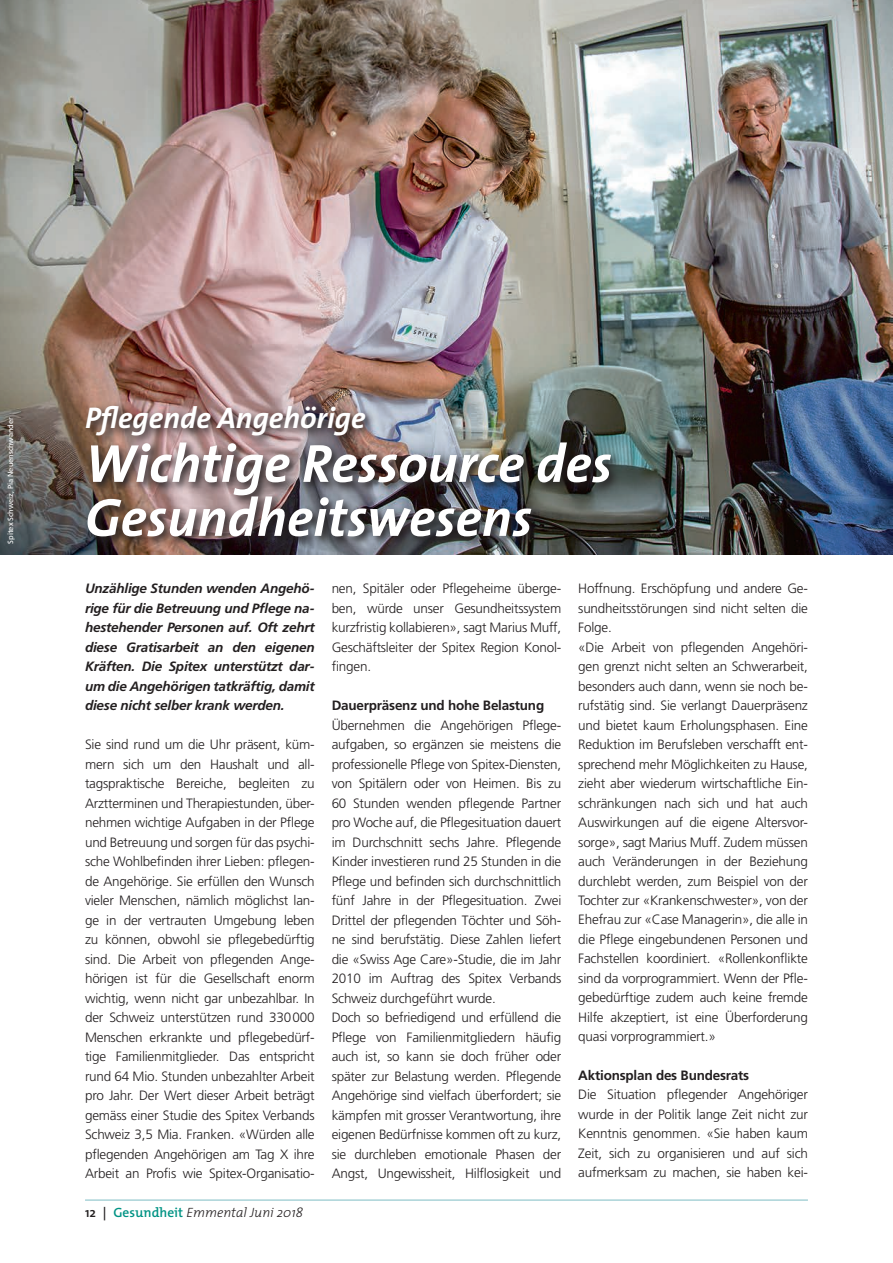
<style>
.page{position:relative;width:893px;height:1263px;background:#fff}
.page>*{position:absolute;margin:0;border:0;box-sizing:border-box;transform-origin:0 0}
.t1{font:italic 700 54px/54px "The Sans";color:#fff}
.t2{font:italic 700 30px "The Sans";color:#fff}
.t3{font:300 13.5px/19.5px "Frutiger";letter-spacing:-.015em;color:#231f20;text-align:justify}
.t4{font:italic 700 13.5px/19.5px "Frutiger";letter-spacing:-.015em;color:#231f20;text-align:justify}
.t5{font:700 13.5px "Frutiger";letter-spacing:-.015em;color:#231f20}
.t6{font:italic 300 13.5px "The Mix";color:#231f20}
.t7{font:7.5px "Frutiger";letter-spacing:-.01em;color:#fff}
.s1{font-weight:600;font-style:normal}
.s2{font-weight:600;font-style:normal;color:#009384}
</style>
<div class="page">
<img style="left:0;top:0;width:893px;height:554px">
<img style="left:83px;top:401px;width:540px;height:148px">
<hr style="left:85px;top:1200px;width:723px;height:1px;background:#7dbcc4">
<p class="t7" style="left:6px;top:544px;width:128px;rotate:-90deg">Spitex Schweiz, Pia Neuenschwander</p>
<h2 class="t2" style="left:85px;top:393px;width:282px">Pflegende Angehörige</h2>
<h1 class="t1" style="left:85px;top:435px;width:528px">Wichtige Ressource des<br>Gesundheitswesens</h1>
<p class="t4" style="left:85px;top:579px;width:231px">Unzählige Stunden wenden Angehö&shy;rige für die Betreuung und Pflege na&shy;hestehender Personen auf. Oft zehrt diese Gratisarbeit an den eigenen Kräften. Die Spitex unterstützt dar&shy;um die Angehörigen tatkräftig, damit diese nicht selber krank werden.</p>
<p class="t3" style="left:85px;top:735px;width:231px">Sie sind rund um die Uhr präsent, küm&shy;mern sich um den Haushalt und all&shy;tagspraktische Bereiche, begleiten zu Arztterminen und Therapiestunden, über&shy;nehmen wichtige Aufgaben in der Pflege und Betreuung und sorgen für das psychi&shy;sche Wohlbefinden ihrer Lieben: pflegen&shy;de Angehörige. Sie erfüllen den Wunsch vieler Menschen, nämlich möglichst lan&shy;ge in der vertrauten Umgebung leben zu können, obwohl sie pflegebedürftig sind. Die Arbeit von pflegenden Ange&shy;hörigen ist für die Gesellschaft enorm wichtig, wenn nicht gar unbezahlbar. In der Schweiz unterstützen rund 330000<br>Menschen erkrankte und pflegebedürf&shy;tige Familienmitglieder. Das entspricht rund 64 Mio. Stunden unbezahlter Arbeit pro Jahr. Der Wert dieser Arbeit beträgt gemäss einer Studie des Spitex Verbands Schweiz 3,5 Mia. Franken. «Würden alle pflegenden Angehörigen am Tag X ihre Arbeit an Profis wie Spitex-Organisatio-</p>
<p class="t6" style="left:85px;top:1202px;width:220px"><span class="s1">12 |</span> <span class="s2">Gesundheit</span> Emmental Juni 2018</p>
<p class="t3" style="left:332px;top:579px;width:231px">nen, Spitäler oder Pflegeheime überge&shy;ben, würde unser Gesundheitssystem kurzfristig kollabieren», sagt Marius Muff, Geschäftsleiter der Spitex Region Konol&shy;fingen.</p>
<p class="t5" style="left:332px;top:697px;width:214px">Dauerpräsenz und hohe Belastung</p>
<p class="t3" style="left:332px;top:715px;width:231px;text-align:left">Übernehmen die Angehörigen Pflege&shy;aufgaben, so ergänzen sie meistens die professionelle Pflege von Spitex-Diensten, von Spitälern oder von Heimen. Bis zu 60 Stunden wenden pflegende Partner pro Woche auf, die Pflegesituation dauert im Durchschnitt sechs Jahre. Pflegende Kinder investieren rund 25 Stunden in die Pflege und befinden sich durchschnittlich fünf Jahre in der Pflegesituation. Zwei Drittel der pflegenden Töchter und Söh&shy;ne sind berufstätig. Diese Zahlen liefert die «Swiss Age Care»-Studie, die im Jahr 2010 im Auftrag des Spitex Verbands Schweiz durchgeführt wurde.<br>Doch so befriedigend und erfüllend die Pflege von Familienmitgliedern häufig auch ist, so kann sie doch früher oder später zur Belastung werden. Pflegende Angehörige sind vielfach überfordert; sie kämpfen mit grosser Verantwortung, ihre eigenen Bedürfnisse kommen oft zu kurz, sie durchleben emotionale Phasen der Angst, Ungewissheit, Hilflosigkeit und</p>
<p class="t3" style="left:578px;top:579px;width:231px;text-align:left">Hoffnung. Erschöpfung und andere Ge&shy;sundheitsstörungen sind nicht selten die Folge.<br>«Die Arbeit von pflegenden Angehöri&shy;gen grenzt nicht selten an Schwerarbeit, besonders auch dann, wenn sie noch be&shy;rufstätig sind. Sie verlangt Dauerpräsenz und bietet kaum Erholungsphasen. Eine Reduktion im Berufsleben verschafft ent&shy;sprechend mehr Möglichkeiten zu Hause, zieht aber wiederum wirtschaftliche Ein&shy;schränkungen nach sich und hat auch Auswirkungen auf die eigene Altersvor&shy;sorge», sagt Marius Muff. Zudem müssen auch Veränderungen in der Beziehung durchlebt werden, zum Beispiel von der Tochter zur «Krankenschwester», von der Ehefrau zur «Case Managerin», die alle in die Pflege eingebundenen Personen und Fachstellen koordiniert. «Rollenkonflikte sind da vorprogrammiert. Wenn der Pfle&shy;gebedürftige zudem auch keine fremde Hilfe akzeptiert, ist eine Überforderung quasi vorprogrammiert.»</p>
<p class="t5" style="left:578px;top:1067px;width:172px">Aktionsplan des Bundesrats</p>
<p class="t3" style="left:578px;top:1085px;width:231px">Die Situation pflegender Angehöriger wurde in der Politik lange Zeit nicht zur Kenntnis genommen. «Sie haben kaum Zeit, sich zu organisieren und auf sich aufmerksam zu machen, sie haben kei-</p>
</div>
